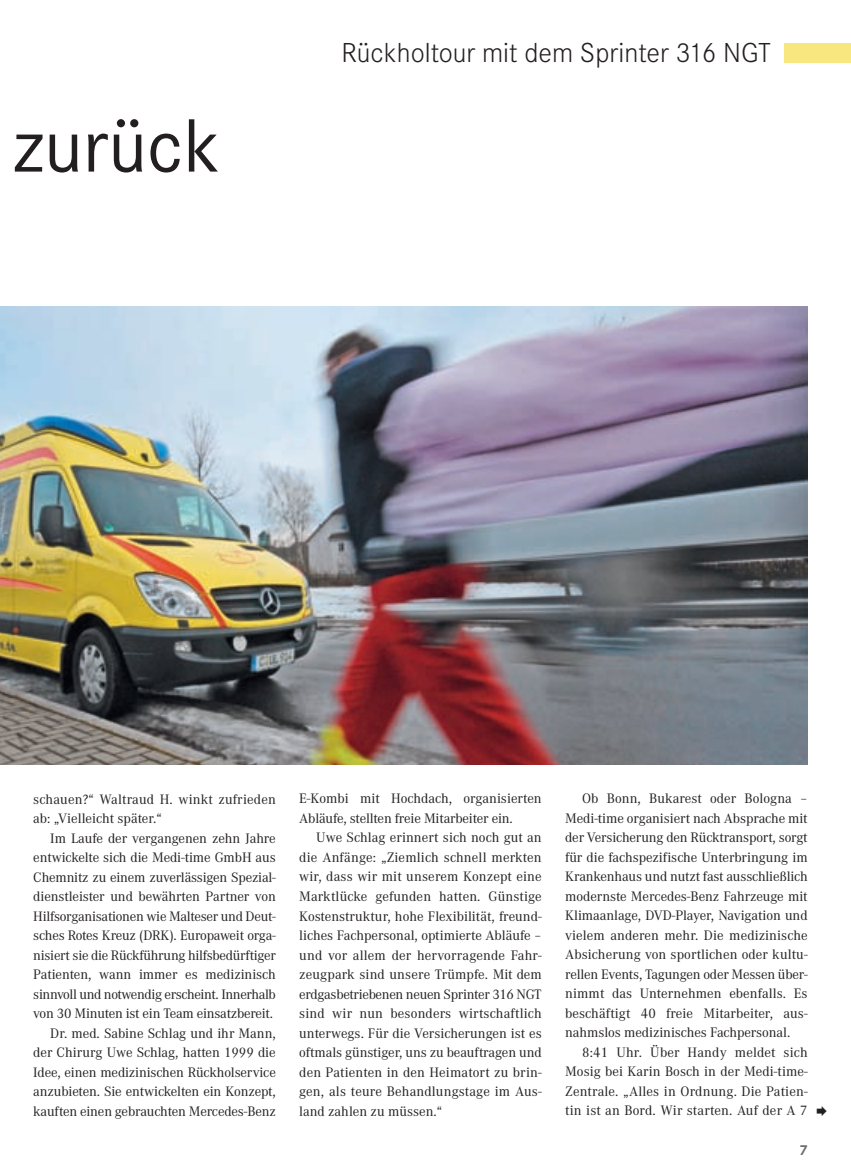
<style>
.page{position:relative;width:851px;height:1170px;background:#fff}
.page>*{position:absolute;margin:0;border:0;box-sizing:border-box;transform-origin:0 0}
.t1{font:78px "Corporate S";color:#231f20}
.t2{font:300 28.5px "Corporate S";color:#231f20}
.t3{font:700 15px "Corporate S";color:#6d6e71}
.t4{font:14.25px "Corporate A";letter-spacing:-.005em;color:#231f20}
.t5{font:14.25px "Corporate A";letter-spacing:-.025em;color:#231f20}
</style>
<div class="page">
<img style="left:0;top:43px;width:850px;height:722px">
<p class="t1" style="left:13px;top:120px;width:209px">zurück</p>
<p class="t2" style="left:341px;top:43px;width:431px">Rückholtour mit dem Sprinter 316 NGT</p>
<p class="t4" style="left:33px;top:794px;width:244px">schauen?“ Waltraud H. winkt zufrieden</p>
<p class="t4" style="left:33px;top:813px;width:130px">ab: „Vielleicht später.“</p>
<p class="t4" style="left:50px;top:833px;width:227px">Im Laufe der vergangenen zehn Jahre</p>
<p class="t4" style="left:33px;top:852px;width:244px">entwickelte sich die Medi-time GmbH aus</p>
<p class="t4" style="left:33px;top:872px;width:244px">Chemnitz zu einem zuverlässigen Spezial-</p>
<p class="t4" style="left:33px;top:891px;width:244px">dienstleister und bewährten Partner von</p>
<p class="t4" style="left:33px;top:911px;width:244px">Hilfsorganisationen wie Malteser und Deut-</p>
<p class="t4" style="left:33px;top:930px;width:244px">sches Rotes Kreuz (DRK). Europaweit orga-</p>
<p class="t4" style="left:33px;top:950px;width:244px">nisiert sie die Rückführung hilfsbedürftiger</p>
<p class="t4" style="left:33px;top:969px;width:244px">Patienten, wann immer es medizinisch</p>
<p class="t5" style="left:33px;top:989px;width:244px">sinnvoll und notwendig erscheint. Innerhalb</p>
<p class="t4" style="left:33px;top:1008px;width:241px">von 30 Minuten ist ein Team einsatzbereit.</p>
<p class="t4" style="left:50px;top:1028px;width:227px">Dr. med. Sabine Schlag und ihr Mann,</p>
<p class="t4" style="left:33px;top:1047px;width:244px">der Chirurg Uwe Schlag, hatten 1999 die</p>
<p class="t4" style="left:33px;top:1067px;width:244px">Idee, einen medizinischen Rückholservice</p>
<p class="t4" style="left:33px;top:1086px;width:244px">anzubieten. Sie entwickelten ein Konzept,</p>
<p class="t4" style="left:33px;top:1106px;width:244px">kauften einen gebrauchten Mercedes-Benz</p>
<p class="t4" style="left:299px;top:794px;width:244px">E-Kombi mit Hochdach, organisierten</p>
<p class="t4" style="left:299px;top:813px;width:215px">Abläufe, stellten freie Mitarbeiter ein.</p>
<p class="t4" style="left:316px;top:833px;width:227px">Uwe Schlag erinnert sich noch gut an</p>
<p class="t4" style="left:299px;top:852px;width:244px">die Anfänge: „Ziemlich schnell merkten</p>
<p class="t4" style="left:299px;top:872px;width:244px">wir, dass wir mit unserem Konzept eine</p>
<p class="t4" style="left:299px;top:891px;width:244px">Marktlücke gefunden hatten. Günstige</p>
<p class="t4" style="left:299px;top:911px;width:244px">Kostenstruktur, hohe Flexibilität, freund-</p>
<p class="t4" style="left:299px;top:930px;width:244px">liches Fachpersonal, optimierte Abläufe –</p>
<p class="t4" style="left:299px;top:950px;width:244px">und vor allem der hervorragende Fahr-</p>
<p class="t4" style="left:299px;top:969px;width:244px">zeugpark sind unsere Trümpfe. Mit dem</p>
<p class="t4" style="left:299px;top:989px;width:244px">erdgasbetriebenen neuen Sprinter 316 NGT</p>
<p class="t4" style="left:299px;top:1008px;width:244px">sind wir nun besonders wirtschaftlich</p>
<p class="t4" style="left:299px;top:1028px;width:244px">unterwegs. Für die Versicherungen ist es</p>
<p class="t4" style="left:299px;top:1047px;width:244px">oftmals günstiger, uns zu beauftragen und</p>
<p class="t4" style="left:299px;top:1067px;width:244px">den Patienten in den Heimatort zu brin-</p>
<p class="t4" style="left:299px;top:1086px;width:244px">gen, als teure Behandlungstage im Aus-</p>
<p class="t4" style="left:299px;top:1106px;width:145px">land zahlen zu müssen.“</p>
<p class="t4" style="left:582px;top:794px;width:227px">Ob Bonn, Bukarest oder Bologna –</p>
<p class="t4" style="left:565px;top:813px;width:244px">Medi-time organisiert nach Absprache mit</p>
<p class="t4" style="left:565px;top:833px;width:244px">der Versicherung den Rücktransport, sorgt</p>
<p class="t4" style="left:565px;top:852px;width:244px">für die fachspezifische Unterbringung im</p>
<p class="t4" style="left:565px;top:872px;width:244px">Krankenhaus und nutzt fast ausschließlich</p>
<p class="t4" style="left:565px;top:891px;width:244px">modernste Mercedes-Benz Fahrzeuge mit</p>
<p class="t4" style="left:565px;top:910px;width:244px">Klimaanlage, DVD-Player, Navigation und</p>
<p class="t4" style="left:565px;top:930px;width:244px">vielem anderen mehr. Die medizinische</p>
<p class="t4" style="left:565px;top:949px;width:244px">Absicherung von sportlichen oder kultu-</p>
<p class="t4" style="left:565px;top:969px;width:244px">rellen Events, Tagungen oder Messen über-</p>
<p class="t4" style="left:565px;top:988px;width:244px">nimmt das Unternehmen ebenfalls. Es</p>
<p class="t4" style="left:565px;top:1008px;width:244px">beschäftigt 40 freie Mitarbeiter, aus-</p>
<p class="t4" style="left:565px;top:1027px;width:226px">nahmslos medizinisches Fachpersonal.</p>
<p class="t4" style="left:582px;top:1047px;width:227px">8:41 Uhr. Über Handy meldet sich</p>
<p class="t4" style="left:565px;top:1066px;width:244px">Mosig bei Karin Bosch in der Medi-time-</p>
<p class="t4" style="left:565px;top:1086px;width:244px">Zentrale. „Alles in Ordnung. Die Patien-</p>
<p class="t4" style="left:565px;top:1105px;width:244px">tin ist an Bord. Wir starten. Auf der A 7</p>
<p class="t3" style="left:799px;top:1144px;width:10px">7</p>
</div>
